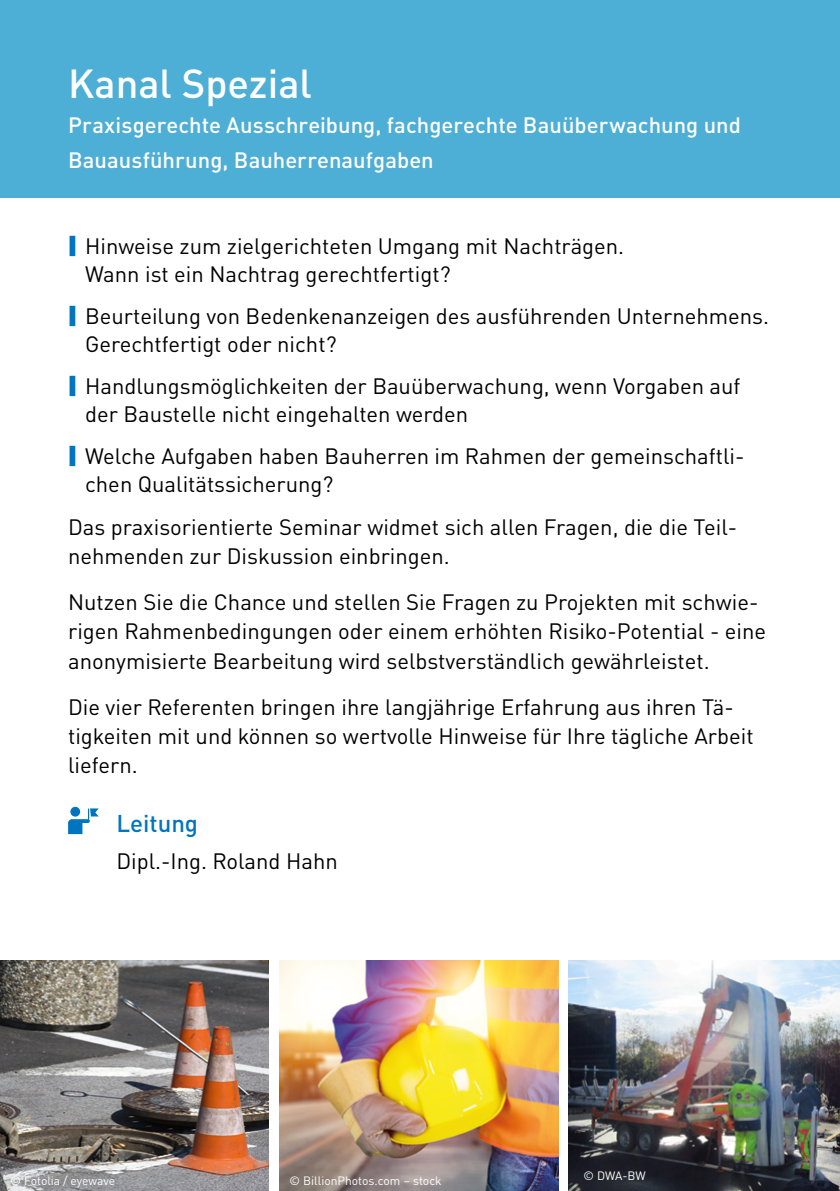
<style>
.page{position:relative;width:840px;height:1191px;background:#fff}
.page>*{position:absolute;margin:0;border:0;box-sizing:border-box;transform-origin:0 0}
.t1{font:500 40px "DINOT";color:#fff}
.t2{font:500 24px "DINOT";color:#0075bf}
.t3{font:22px/29px "DINOT";color:#000}
.t4{font:500 22px/35px "DINOT";letter-spacing:.005em;color:#fff}
.t5{font:12px "DINOT";color:#fff}
</style>
<div class="page">
<div style="left:0;top:0;width:839px;height:198px;background:#4daed6"></div>
<svg style="left:68px;top:808px;width:31px;height:26px"></svg>
<img style="left:0;top:960px;width:268px;height:231px">
<img style="left:279px;top:960px;width:278px;height:231px">
<img style="left:568px;top:960px;width:271px;height:231px">
<h1 class="t1" style="left:68px;top:53px;width:245px">Kanal Spezial</h1>
<p class="t4" style="left:68px;top:106px;width:674px">Praxisgerechte Ausschreibung, fachgerechte Bauüberwachung und<br>Bauausführung, Bauherrenaufgaben</p>
<p class="t3" style="left:85px;top:230px;width:540px;line-height:28px">Hinweise zum zielgerichteten Umgang mit Nachträgen.<br>Wann ist ein Nachtrag gerechtfertigt?</p>
<p class="t3" style="left:85px;top:300px;width:685px;line-height:28px">Beurteilung von Bedenkenanzeigen des ausführenden Unternehmens.<br>Gerechtfertigt oder nicht?</p>
<p class="t3" style="left:85px;top:371px;width:656px;line-height:28px">Handlungsmöglichkeiten der Bauüberwachung, wenn Vorgaben auf der Baustelle nicht eingehalten werden</p>
<p class="t3" style="left:85px;top:441px;width:660px;line-height:28px">Welche Aufgaben haben Bauherren im Rahmen der gemeinschaftli&shy;chen Qualitätssicherung?</p>
<p class="t3" style="left:68px;top:511px;width:670px">Das praxisorientierte Seminar widmet sich allen Fragen, die die Teil&shy;nehmenden zur Diskussion einbringen.</p>
<p class="t3" style="left:68px;top:586px;width:699px">Nutzen Sie die Chance und stellen Sie Fragen zu Projekten mit schwie&shy;rigen Rahmenbedingungen oder einem erhöhten Risiko-Potential - eine anonymisierte Bearbeitung wird selbstverständlich gewährleistet.</p>
<p class="t3" style="left:68px;top:690px;width:686px">Die vier Referenten bringen ihre langjährige Erfahrung aus ihren Tä&shy;tigkeiten mit und können so wertvolle Hinweise für Ihre tägliche Arbeit liefern.</p>
<p class="t2" style="left:116px;top:804px;width:83px">Leitung</p>
<p class="t3" style="left:116px;top:845px;width:223px">Dipl.-Ing. Roland Hahn</p>
<p class="t5" style="left:11px;top:1171px;width:106px">© Fotolia / eyewave</p>
<p class="t5" style="left:289px;top:1171px;width:153px">© BillionPhotos.com – stock</p>
<p class="t5" style="left:583px;top:1166px;width:64px">© DWA-BW</p>
</div>
